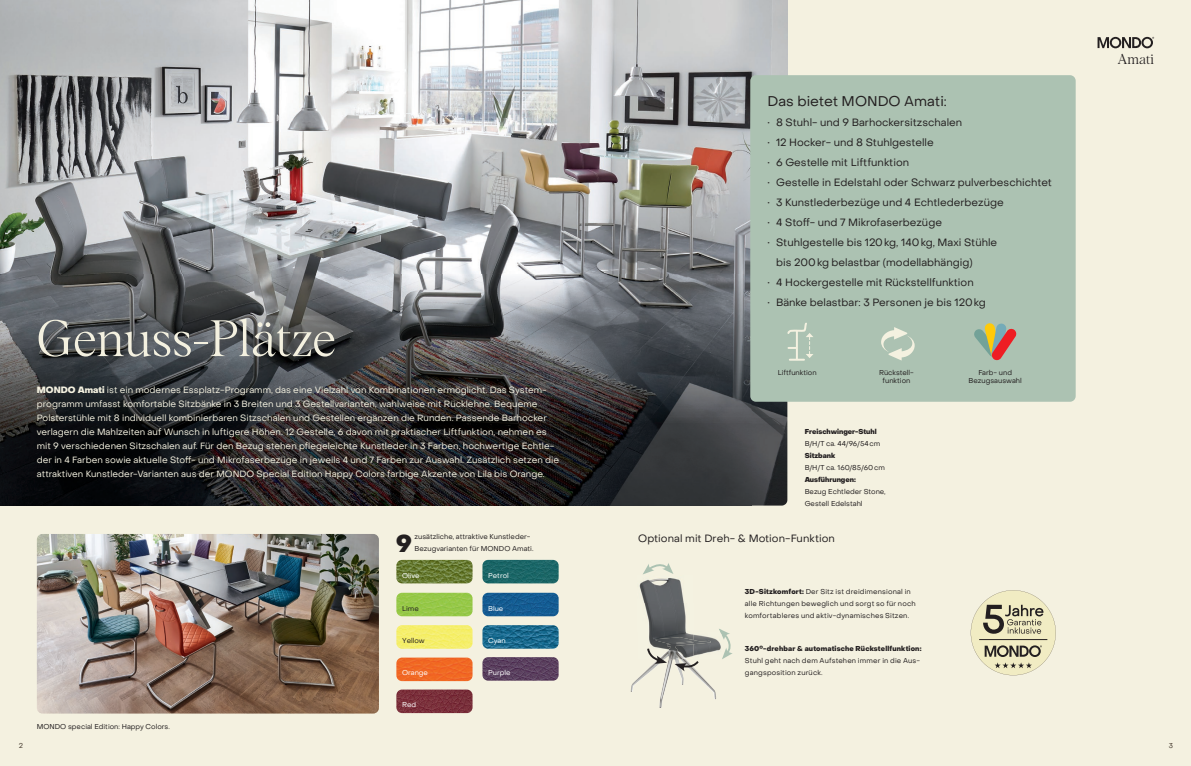
<style>
.page{position:relative;width:1191px;height:766px;background:#fff}
.page>*{position:absolute;margin:0;border:0;box-sizing:border-box;transform-origin:0 0}
.t1{font:300 50px "Albra";letter-spacing:-.005em;color:#f4f1e0}
.t2{font:800 24px "PP Object Sans";color:#231f20}
.t3{font:14px "PP Object Sans";color:#231f20}
.t4{font:300 14px "Albra";color:#231f20}
.t5{font:10.5px/20px "PP Object Sans";color:#231f20}
.t6{font:9px/14px "PP Object Sans";color:#f4f1e0}
.t7{font:7px/12px "PP Object Sans";color:#231f20}
.t8{font:7px/12px "PP Object Sans";letter-spacing:.02em;color:#231f20}
.t9{font:800 7px "PP Object Sans";letter-spacing:.02em;color:#231f20}
.t10{font:800 7px "PP Object Sans";color:#231f20}
.t11{font:7px "PP Object Sans";color:#fff}
.t12{font:7px "PP Object Sans";color:#483e32}
.s1{font-weight:800}
</style>
<div class="page">
<div style="left:0;top:0;width:1191px;height:765px;background:#f4f1e0"></div>
<svg style="left:1097px;top:37px;width:57px;height:11px"></svg>
<img style="left:0;top:0;width:787px;height:505px">
<img style="left:37px;top:534px;width:342px;height:179px">
<img style="left:0;top:505px;width:781px;height:1px">
<svg style="left:970px;top:590px;width:85px;height:85px"></svg>
<div style="left:750px;top:75px;width:325px;height:326px;background:#acc2b2;border-radius:6px"></div>
<img style="left:396px;top:559px;width:76px;height:24px">
<img style="left:482px;top:559px;width:76px;height:24px">
<img style="left:482px;top:657px;width:76px;height:23px">
<img style="left:482px;top:592px;width:76px;height:24px">
<img style="left:482px;top:625px;width:76px;height:23px">
<img style="left:396px;top:592px;width:76px;height:24px">
<img style="left:396px;top:625px;width:76px;height:23px">
<img style="left:396px;top:657px;width:76px;height:24px">
<img style="left:396px;top:689px;width:76px;height:24px">
<svg style="left:643px;top:563px;width:30px;height:11px"></svg>
<img style="left:630px;top:659px;width:86px;height:48px">
<img style="left:639px;top:578px;width:80px;height:74px">
<img style="left:655px;top:637px;width:55px;height:22px">
<svg style="left:719px;top:629px;width:14px;height:30px"></svg>
<svg style="left:646px;top:646px;width:21px;height:17px"></svg>
<svg style="left:674px;top:658px;width:26px;height:13px"></svg>
<svg style="left:787px;top:322px;width:26px;height:38px"></svg>
<svg style="left:881px;top:327px;width:33px;height:33px"></svg>
<svg style="left:974px;top:323px;width:43px;height:38px"></svg>
<h1 class="t1" style="left:37px;top:302px;width:301px">Genuss-Plätze</h1>
<p class="t6" style="left:37px;top:382px;width:524px"><span class="s1">MONDO Amati</span> ist ein modernes Essplatz-Programm, das eine Vielzahl von Kombinationen ermöglicht. Das System&shy;programm umfasst komfortable Sitzbänke in 3 Breiten und 3 Gestellvarianten, wahlweise mit Rücklehne. Bequeme Polsterstühle mit 8 individuell kombinierbaren Sitzschalen und Gestellen ergänzen die Runden. Passende Barhocker verlagern die Mahlzeiten auf Wunsch in luftigere Höhen. 12 Gestelle, 6 davon mit praktischer Liftfunktion, nehmen es mit 9 verschiedenen Sitzschalen auf. Für den Bezug stehen pflegeleichte Kunstleder in 3 Farben, hochwertige Echtle&shy;der in 4 Farben sowie aktuelle Stoff- und Mikrofaserbezüge in jeweils 4 und 7 Farben zur Auswahl. Zusätzlich setzen die attraktiven Kunstleder-Varianten aus der MONDO Special Edition Happy Colors farbige Akzente von Lila bis Orange.</p>
<h2 class="t2" style="left:396px;top:528px;width:17px">9</h2>
<p class="t7" style="left:414px;top:530px;width:121px">zusätzliche, attraktive Kunstleder-<br>Bezugvarianten für MONDO Amati.</p>
<p class="t11" style="left:402px;top:571px;width:19px">Olive</p>
<p class="t11" style="left:488px;top:571px;width:22px">Petrol</p>
<p class="t7" style="left:37px;top:720px;width:134px">MONDO special Edition: Happy Colors.</p>
<p class="t7" style="left:402px;top:602px;width:18px">Lime</p>
<p class="t7" style="left:402px;top:634px;width:24px">Yellow</p>
<p class="t11" style="left:402px;top:668px;width:28px">Orange</p>
<p class="t11" style="left:402px;top:700px;width:16px">Red</p>
<p class="t11" style="left:488px;top:603px;width:17px">Blue</p>
<p class="t11" style="left:488px;top:636px;width:19px">Cyan</p>
<p class="t11" style="left:488px;top:668px;width:24px">Purple</p>
<h3 class="t3" style="left:767px;top:92px;width:181px">Das bietet MONDO Amati:</h3>
<p class="t5" style="left:767px;top:112px;width:196px">• 8 Stuhl- und 9 Barhockersitzschalen</p>
<p class="t5" style="left:767px;top:132px;width:168px">• 12 Hocker- und 8 Stuhlgestelle</p>
<p class="t5" style="left:767px;top:152px;width:143px">• 6 Gestelle mit Liftfunktion</p>
<p class="t5" style="left:767px;top:172px;width:286px">• Gestelle in Edelstahl oder Schwarz pulverbeschichtet</p>
<p class="t5" style="left:767px;top:192px;width:238px">• 3 Kunstlederbezüge und 4 Echtlederbezüge</p>
<p class="t5" style="left:767px;top:212px;width:176px">• 4 Stoff- und 7 Mikrofaserbezüge</p>
<p class="t5" style="left:776px;top:232px;width:223px;text-indent:-9px">• Stuhlgestelle bis 120 kg, 140 kg, Maxi Stühle bis 200 kg belastbar (modellabhängig)</p>
<p class="t5" style="left:767px;top:272px;width:208px">• 4 Hockergestelle mit Rückstellfunktion</p>
<p class="t5" style="left:767px;top:292px;width:220px">• Bänke belastbar: 3 Personen je bis 120 kg</p>
<p class="t7" style="left:777px;top:367px;width:40px">Liftfunktion</p>
<p class="t7" style="left:879px;top:369px;width:36px;line-height:8px;text-align:center">Rückstell&shy;funktion</p>
<p class="t7" style="left:968px;top:369px;width:55px;line-height:8px;text-align:center">Farb- und<br>Bezugsauswahl</p>
<p class="t10" style="left:804px;top:426px;width:73px">Freischwinger-Stuhl</p>
<p class="t7" style="left:804px;top:437px;width:77px">B/H/T ca. 44/96/54 cm</p>
<p class="t10" style="left:804px;top:450px;width:32px">Sitzbank</p>
<p class="t7" style="left:804px;top:461px;width:82px">B/H/T ca. 160/85/60 cm</p>
<p class="t10" style="left:804px;top:474px;width:53px">Ausführungen:</p>
<p class="t7" style="left:804px;top:485px;width:82px">Bezug Echtleder Stone,<br>Gestell Edelstahl</p>
<p class="t5" style="left:638px;top:528px;width:198px">Optional mit Dreh- &amp; Motion-Funktion</p>
<p class="t8" style="left:745px;top:586px;width:172px"><span class="s1">3D-Sitzkomfort:</span> Der Sitz ist dreidimensional in alle Richtungen beweglich und sorgt so für noch komfortableres und aktiv-dynamisches Sitzen.</p>
<p class="t9" style="left:745px;top:644px;width:178px">360°-drehbar &amp; automatische Rückstellfunktion:</p>
<p class="t8" style="left:745px;top:654px;width:177px">Stuhl geht nach dem Aufstehen immer in die Aus&shy;gangsposition zurück.</p>
<h3 class="t4" style="left:1117px;top:49px;width:38px">Amati</h3>
<p class="t12" style="left:19px;top:741px;width:6px">2</p>
<p class="t12" style="left:1168px;top:741px;width:6px">3</p>
</div>
